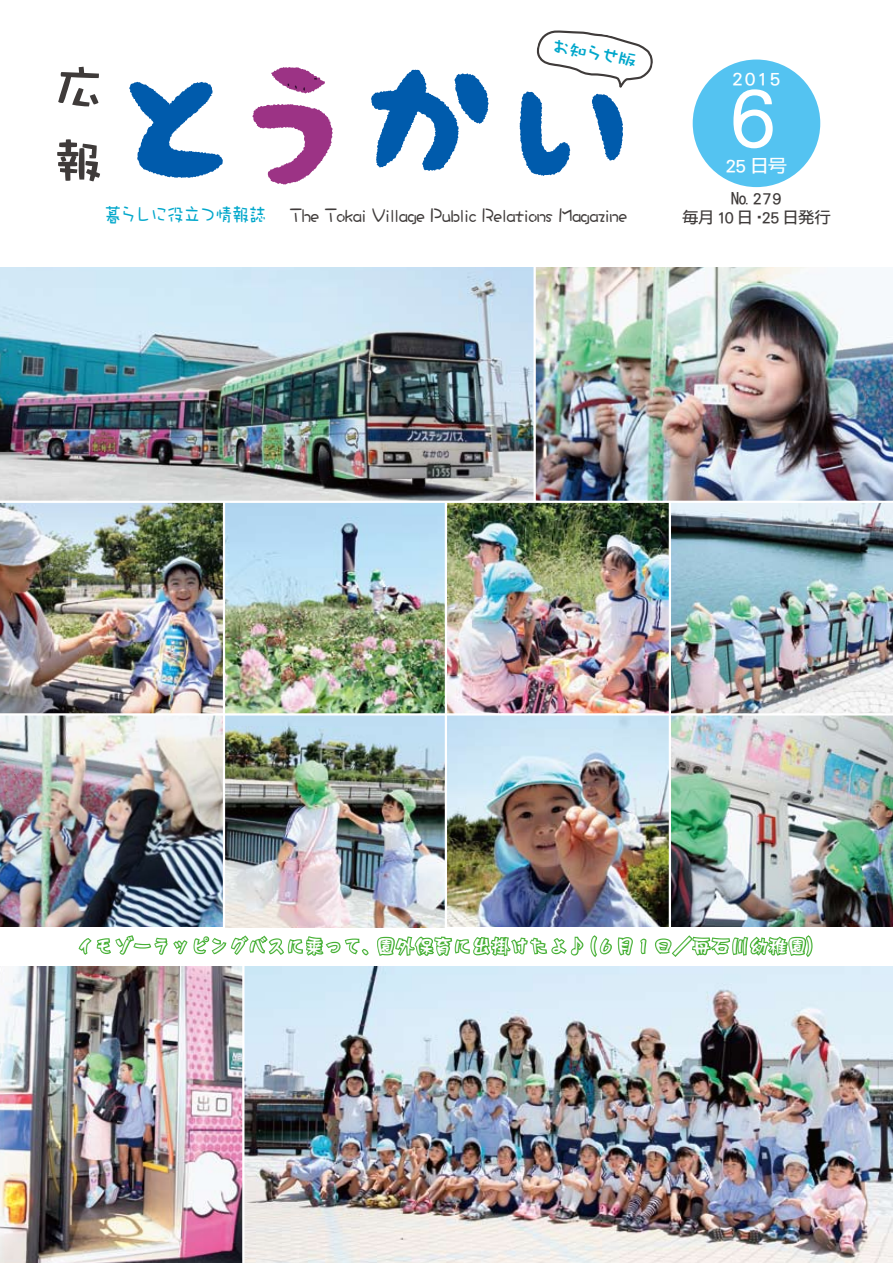
<style>
.page{position:relative;width:893px;height:1263px;background:#fff}
.page>*{position:absolute;margin:0;border:0;box-sizing:border-box;transform-origin:0 0}
.t1{font:74.4px "DF Gothic P Std W5";color:#fff;scale:1.05 1}
.t2{font:53.1px/74.4px "DF Craft Yu Std W7";color:#3f3b3a}
.t3{font:21.3px "DF Craft Yu Std W5";letter-spacing:-.06em;color:#3f3b3a;scale:.86 1}
.t4{font:19.2px "DF Ru Lei A Std W9";color:#fff}
.t5{font:19.2px "DF Craft Yu Std W7";color:#00a7cb}
.t6{font:18.15px "DF Gothic P Std W5";letter-spacing:.05em;color:#fff;scale:1.11 1}
.t7{font:16.2px "DF Gothic P Std W5";letter-spacing:-.055em;color:#3f3b3a;scale:1.05 1}
.t8{font:16.2px "DF Gothic P Std W5";letter-spacing:-.035em;color:#3f3b3a;scale:1.05 1}
.s1{color:#00a7cb}
.s2{color:#00b4de}
</style>
<div class="page">
<svg style="left:129px;top:82px;width:94px;height:96px"></svg>
<svg style="left:253px;top:104px;width:80px;height:80px"></svg>
<svg style="left:371px;top:70px;width:118px;height:101px"></svg>
<svg style="left:271px;top:67px;width:54px;height:26px"></svg>
<div style="left:693px;top:60px;width:127px;height:127px;background:#54c3f1;border-radius:50%"></div>
<svg style="left:520px;top:30px;width:133px;height:146px"></svg>
<img style="left:0;top:268px;width:893px;height:659px">
<img style="left:0;top:966px;width:893px;height:297px">
<hr style="left:533px;top:264px;width:3px;height:238px;background:#fff">
<hr style="left:242px;top:963px;width:2px;height:300px;background:#fff">
<hr style="left:445px;top:502px;width:2px;height:449px;background:#fff">
<hr style="left:669px;top:502px;width:2px;height:449px;background:#fff">
<hr style="left:0;top:713px;width:893px;height:2px;background:#fff">
<hr style="left:0;top:501px;width:893px;height:2px;background:#fff">
<hr style="left:223px;top:502px;width:2px;height:449px;background:#fff">
<img style="left:77px;top:871px;width:571px;height:137px">
<img style="left:654px;top:916px;width:160px;height:41px">
<h2 class="t2" style="left:51px;top:48px;width:50px">広報</h2>
<p class="t5" style="left:554px;top:35px;width:88px;rotate:11deg">お知らせ版</p>
<p class="t6" style="left:732px;top:68px;width:46px">2015</p>
<h1 class="t1" style="left:714px;top:79px;width:76px">６</h1>
<p class="t6" style="left:725px;top:155px;width:58px">25 日号</p>
<p class="t8" style="left:731px;top:189px;width:50px">№ 279</p>
<p class="t3" style="left:104px;top:203px;width:610px"><span class="s1">暮らしに役立つ情報誌</span><span class="s2">　</span> The Tokai Village Public Relations Magazine</p>
<p class="t7" style="left:682px;top:208px;width:144px">毎月10 日･25 日発行</p>
<p class="t4" style="left:75px;top:936px;width:752px">イモゾーラッピングバスに乗って、園外保育に出掛けたよ♪（６月１日／舟石川幼稚園）</p>
</div>
